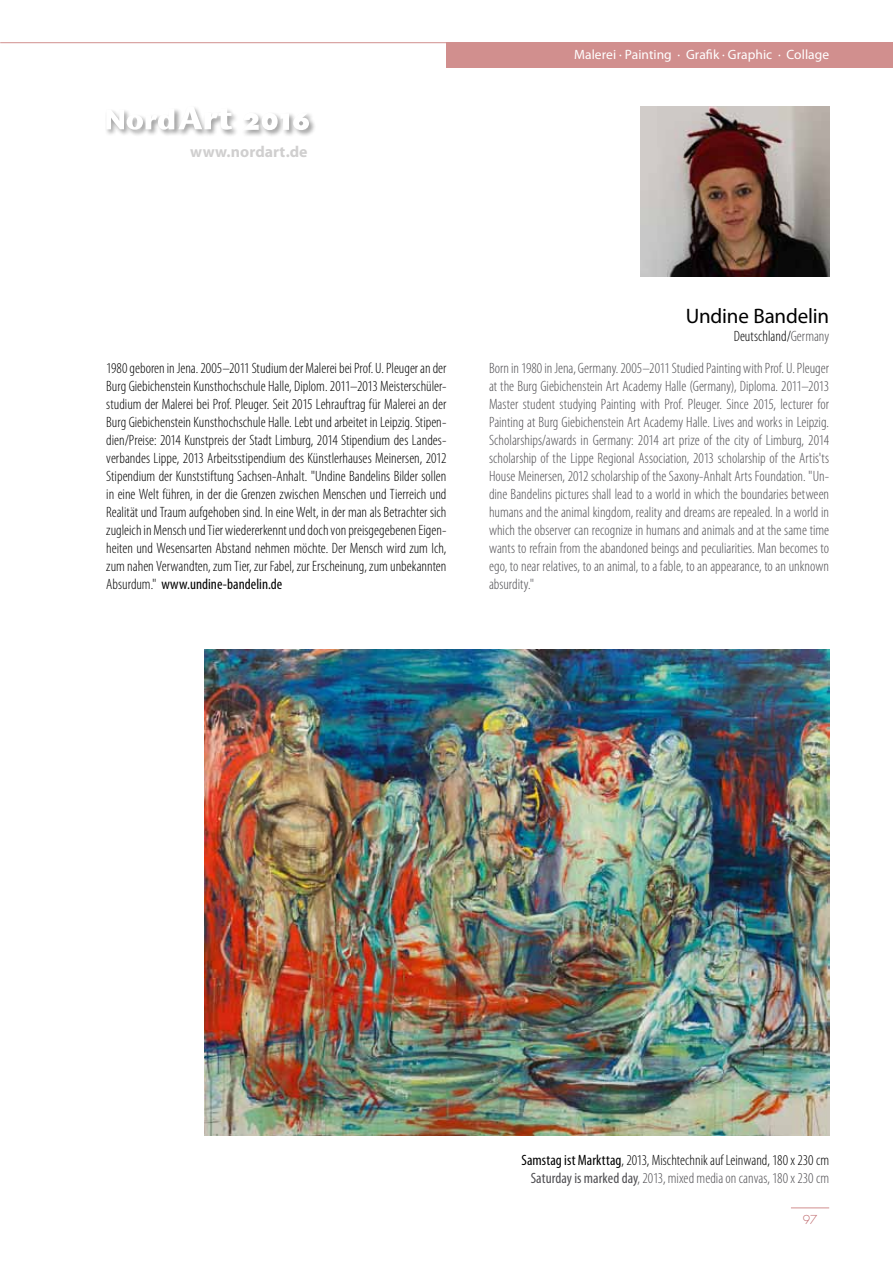
<style>
.page{position:relative;width:893px;height:1263px;background:#fff}
.page>*{position:absolute;margin:0;border:0;box-sizing:border-box;transform-origin:0 0}
.t1{font:21px "Myriad Pro";letter-spacing:-.01em;color:#000}
.t2{font:700 15.9px "Myriad Pro";letter-spacing:.005em;color:#d0cfcf}
.t3{font:300 condensed 15px/18px "Myriad Pro";color:#000;text-align:justify}
.t4{font:300 condensed 15px/18px "Myriad Pro";color:#504f53;text-align:justify}
.t5{font:13.5px "Myriad Pro";letter-spacing:.005em;color:#fff}
.t6{font:300 12px "Futura Std";color:#bc6367}
.s1{font-weight:400}
.s2{color:#504f53}
.s3{font-weight:400;color:#504f53}
</style>
<div class="page">
<div style="left:446px;top:43px;width:447px;height:25px;background:#d18f8e"></div>
<hr style="left:0;top:42px;width:447px;height:1px;background:#d18f8e">
<hr style="left:791px;top:1207px;width:38px;height:1px;background:#d18f8e">
<div style="left:105px;top:107px;width:77px;height:30px;background:#000;opacity:.75"></div>
<div style="left:177px;top:105px;width:62px;height:32px;background:#000;opacity:.75"></div>
<svg style="left:106px;top:106px;width:126px;height:24px"></svg>
<div style="left:241px;top:111px;width:75px;height:27px;background:#000;opacity:.75"></div>
<svg style="left:242px;top:113px;width:67px;height:17px"></svg>
<img style="left:205px;top:650px;width:624px;height:486px">
<img style="left:640px;top:106px;width:189px;height:170px">
<p class="t2" style="left:190px;top:142px;width:119px">www.nordart.de</p>
<p class="t5" style="left:574px;top:46px;width:256px">Malerei · Painting · Grafik · Graphic · Collage</p>
<p class="t3" style="left:106px;top:359px;width:342px">1980 geboren in Jena. 2005–2011 Studium der Malerei bei Prof. U. Pleuger an der Burg Giebichenstein Kunsthochschule Halle, Diplom. 2011–2013 Meisterschüler&shy;studium der Malerei bei Prof. Pleuger. Seit 2015 Lehrauftrag für Malerei an der Burg Giebichenstein Kunsthochschule Halle. Lebt und arbeitet in Leipzig. Stipen&shy;dien/Preise: 2014 Kunstpreis der Stadt Limburg, 2014 Stipendium des Landes&shy;verbandes Lippe, 2013 Arbeitsstipendium des Künstlerhauses Meinersen, 2012<br>Stipendium der Kunststiftung Sachsen-Anhalt. "Undine Bandelins Bilder sollen in eine Welt führen, in der die Grenzen zwischen Menschen und Tierreich und Realität und Traum aufgehoben sind. In eine Welt, in der man als Betrachter sich zugleich in Mensch und Tier wiedererkennt und doch von preisgegebenen Eigen&shy;heiten und Wesensarten Abstand nehmen möchte. Der Mensch wird zum Ich, zum nahen Verwandten, zum Tier, zur Fabel, zur Erscheinung, zum unbekannten Absurdum." <span class="s1">www.undine-bandelin.de</span></p>
<h1 class="t1" style="left:686px;top:303px;width:145px">Undine Bandelin</h1>
<p class="t3" style="left:734px;top:327px;width:97px">Deutschland/<span class="s2">Germany</span></p>
<p class="t4" style="left:489px;top:359px;width:342px">Born in 1980 in Jena, Germany. 2005–2011 Studied Painting with Prof. U. Pleuger at the Burg Giebichenstein Art Academy Halle (Germany), Diploma. 2011–2013<br>Master student studying Painting with Prof. Pleuger. Since 2015, lecturer for Painting at Burg Giebichenstein Art Academy Halle. Lives and works in Leipzig.<br>Scholarships/awards in Germany: 2014 art prize of the city of Limburg, 2014 scholarship of the Lippe Regional Association, 2013 scholarship of the Artis'ts House Meinersen, 2012 scholarship of the Saxony-Anhalt Arts Foundation. "Un&shy;dine Bandelins pictures shall lead to a world in which the boundaries between humans and the animal kingdom, reality and dreams are repealed. In a world in which the observer can recognize in humans and animals and at the same time wants to refrain from the abandoned beings and peculiarities. Man becomes to ego, to near relatives, to an animal, to a fable, to an appearance, to an unknown absurdity."</p>
<p class="t3" style="left:522px;top:1151px;width:309px;text-align:right"><span class="s1">Samstag ist Markttag</span>, 2013, Mischtechnik auf Leinwand, 180 x 230 cm<br><span class="s3">Saturday is marked day</span><span class="s2">, 2013, mixed media on canvas, 180 x 230 cm</span></p>
<p class="t6" style="left:803px;top:1212px;width:16px">97</p>
</div>
